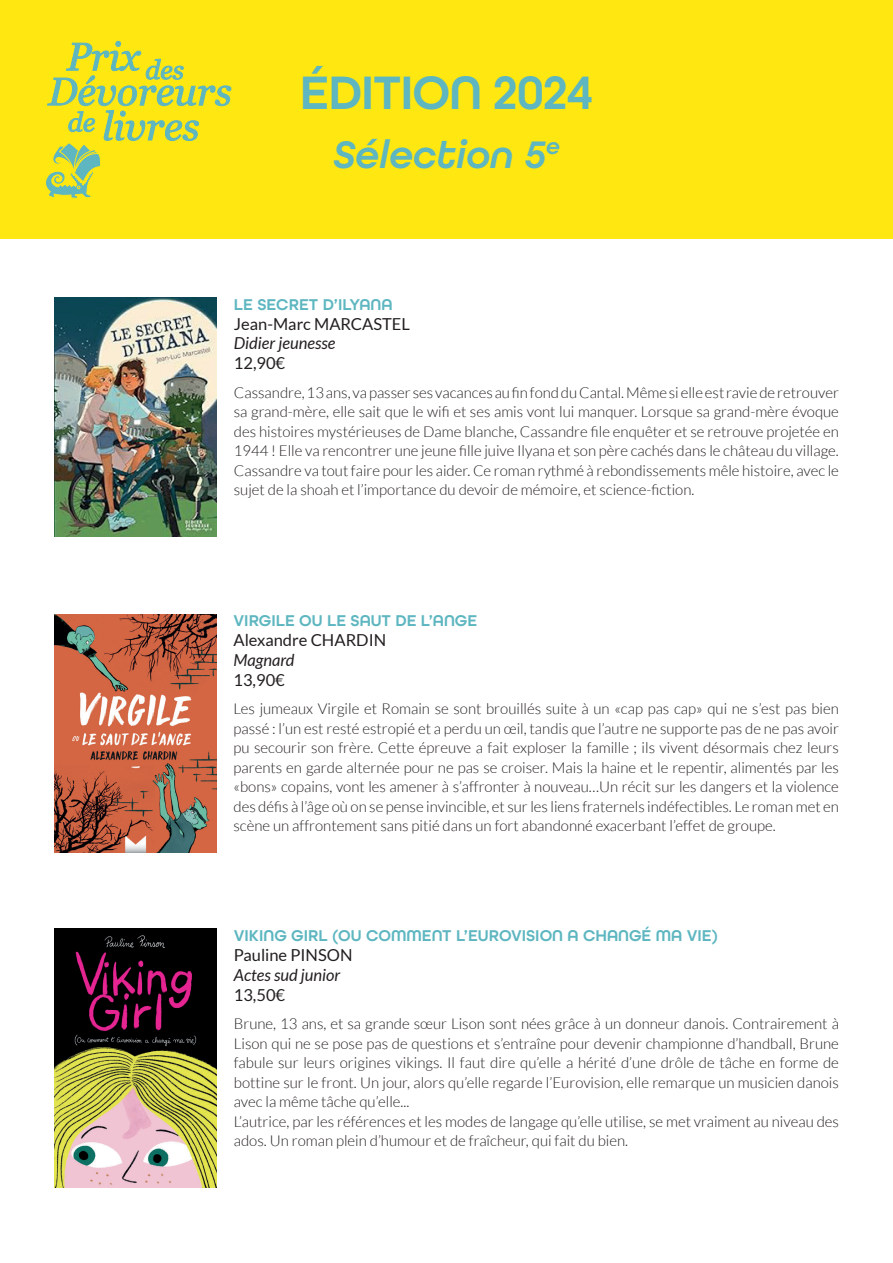
<style>
.page{position:relative;width:893px;height:1263px;background:#fff}
.page>*{position:absolute;margin:0;border:0;box-sizing:border-box;transform-origin:0 0}
.t1{font:600 49.5px "All Round Gothic";letter-spacing:-.02em;color:#5db6c0}
.t2{font:italic 600 40.5px "All Round Gothic";color:#5db6c0}
.t3{font:600 16.5px "All Round Gothic";color:#5db6c0}
.t4{font:16.5px "Lato";color:#231f20}
.t5{font:italic 16.5px "Lato";color:#231f20}
.t6{font:300 15px/19.5px "Lato";color:#231f20;text-align:justify}
</style>
<div class="page">
<div style="left:0;top:0;width:893px;height:239px;background:#ffe711"></div>
<svg style="left:46px;top:41px;width:186px;height:157px"></svg>
<img style="left:54px;top:297px;width:162px;height:240px">
<img style="left:54px;top:614px;width:162px;height:238px">
<img style="left:54px;top:929px;width:162px;height:258px">
<h1 class="t1" style="left:300px;top:63px;width:295px">ÉDITION 2024</h1>
<h2 class="t2" style="left:333px;top:130px;width:228px">Sélection 5<sup>e</sup></h2>
<p class="t3" style="left:234px;top:294px;width:160px">LE SECRET D’ILYANA</p>
<p class="t4" style="left:234px;top:314px;width:178px">Jean-Marc MARCASTEL</p>
<p class="t5" style="left:234px;top:334px;width:103px">Didier jeunesse</p>
<p class="t4" style="left:234px;top:354px;width:53px">12,90€</p>
<p class="t6" style="left:234px;top:383px;width:607px">Cassandre, 13 ans, va passer ses vacances au fin fond du Cantal. Même si elle est ravie de retrouver sa grand-mère, elle sait que le wifi et ses amis vont lui manquer. Lorsque sa grand-mère évoque des histoires mystérieuses de Dame blanche, Cassandre file enquêter et se retrouve projetée en 1944 ! Elle va rencontrer une jeune fille juive Ilyana et son père cachés dans le château du village.<br>Cassandre va tout faire pour les aider. Ce roman rythmé à rebondissements mêle histoire, avec le sujet de la shoah et l’importance du devoir de mémoire, et science-fiction.</p>
<p class="t3" style="left:234px;top:611px;width:245px">VIRGILE OU LE SAUT DE L’ANGE</p>
<p class="t4" style="left:234px;top:631px;width:154px">Alexandre CHARDIN</p>
<p class="t5" style="left:234px;top:651px;width:63px">Magnard</p>
<p class="t4" style="left:234px;top:671px;width:53px">13,90€</p>
<p class="t6" style="left:234px;top:699px;width:607px">Les jumeaux Virgile et Romain se sont brouillés suite à un «cap pas cap» qui ne s’est pas bien passé : l’un est resté estropié et a perdu un œil, tandis que l’autre ne supporte pas de ne pas avoir pu secourir son frère. Cette épreuve a fait exploser la famille ; ils vivent désormais chez leurs parents en garde alternée pour ne pas se croiser. Mais la haine et le repentir, alimentés par les «bons» copains, vont les amener à s’affronter à nouveau…Un récit sur les dangers et la violence des défis à l’âge où on se pense invincible, et sur les liens fraternels indéfectibles. Le roman met en scène un affrontement sans pitié dans un fort abandonné exacerbant l’effet de groupe.</p>
<p class="t3" style="left:234px;top:926px;width:486px">VIKING GIRL (OU COMMENT L’EUROVISION A CHANGÉ MA VIE)</p>
<p class="t4" style="left:234px;top:946px;width:120px">Pauline PINSON</p>
<p class="t5" style="left:234px;top:966px;width:108px">Actes sud junior</p>
<p class="t4" style="left:234px;top:985px;width:53px">13,50€</p>
<p class="t6" style="left:234px;top:1014px;width:607px;text-align:left">Brune, 13 ans, et sa grande sœur Lison sont nées grâce à un donneur danois. Contrairement à Lison qui ne se pose pas de questions et s’entraîne pour devenir championne d’handball, Brune fabule sur leurs origines vikings. Il faut dire qu’elle a hérité d’une drôle de tâche en forme de bottine sur le front. Un jour, alors qu’elle regarde l’Eurovision, elle remarque un musicien danois avec la même tâche qu’elle...<br>L’autrice, par les références et les modes de langage qu’elle utilise, se met vraiment au niveau des ados. Un roman plein d’humour et de fraîcheur, qui fait du bien.</p>
</div>
